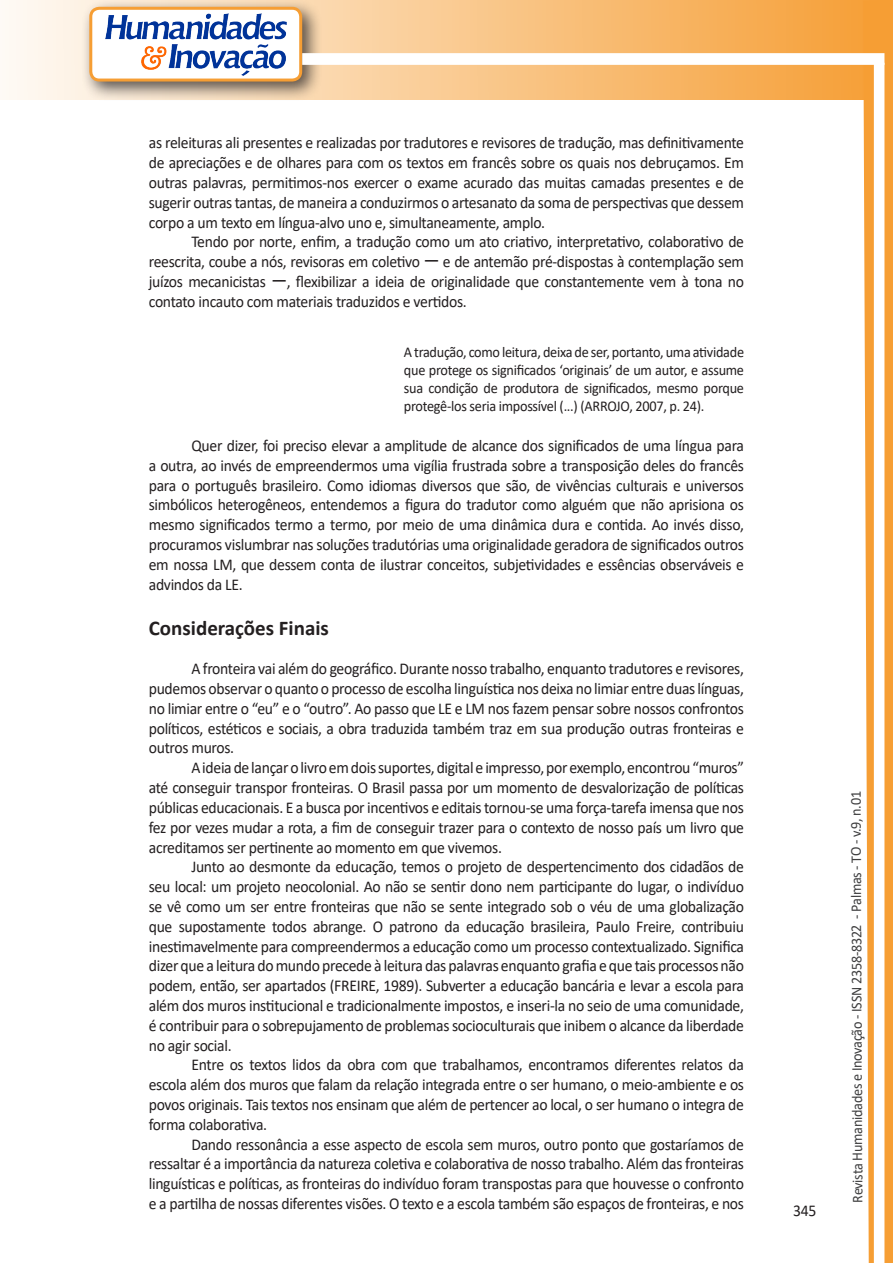
<style>
.page{position:relative;width:893px;height:1263px;background:#fff}
.page>*{position:absolute;margin:0;border:0;box-sizing:border-box;transform-origin:0 0}
.Titulo_2{font:700 21px "Calibri";color:#231f20}
.texto{font:16.5px/19.8px "Calibri";letter-spacing:-.02em;color:#231f20;text-align:justify;scale:.95 1}
.citacao{font:15px/18px "Calibri";letter-spacing:-.02em;color:#231f20;text-align:justify;scale:.95 1}
.t1{font:15px "Calibri";letter-spacing:-.025em;color:#3e3e3f;scale:.95 1}
.s1{font-family:"Arial Unicode MS"}
</style>
<div class="page">
<svg style="left:5px;top:0;width:858px;height:100px;background:#f9c484"></svg>
<div style="left:81px;top:0;width:241px;height:102px;background:#231f20;opacity:.75"></div>
<div style="left:91px;top:8px;width:210px;height:72px;background:#fff;border-radius:9px"></div>
<div style="left:89px;top:7px;width:213px;height:75px;border:3px solid #f69e34;border-radius:9px"></div>
<div style="left:302px;top:53px;width:582px;height:12px;background:#fff;border:2px solid #fff"></div>
<svg style="left:863px;top:0;width:30px;height:1263px"></svg>
<img style="left:105px;top:13px;width:181px;height:62px">
<p class="texto" style="left:149px;top:133px;width:628px">as releituras ali presentes e realizadas por tradutores e revisores de tradução, mas definitivamente de apreciações e de olhares para com os textos em francês sobre os quais nos debruçamos. Em outras palavras, permitimos-nos exercer o exame acurado das muitas camadas presentes e de sugerir outras tantas, de maneira a conduzirmos o artesanato da soma de perspectivas que dessem corpo a um texto em língua-alvo uno e, simultaneamente, amplo.</p>
<p class="texto" style="left:149px;top:232px;width:628px;text-indent:43px">Tendo por norte, enfim, a tradução como um ato criativo, interpretativo, colaborativo de reescrita, coube a nós, revisoras em coletivo <span class="s1">ー</span> e de antemão pré-dispostas à contemplação sem juízos mecanicistas <span class="s1">ー</span>, flexibilizar a ideia de originalidade que constantemente vem à tona no contato incauto com materiais traduzidos e vertidos.</p>
<p class="citacao" style="left:404px;top:343px;width:360px">A tradução, como leitura, deixa de ser, portanto, uma atividade que protege os significados ‘originais’ de um autor, e assume sua condição de produtora de significados, mesmo porque protegê-los seria impossível (...) (ARROJO, 2007, p. 24).</p>
<p class="texto" style="left:149px;top:435px;width:628px;text-indent:43px">Quer dizer, foi preciso elevar a amplitude de alcance dos significados de uma língua para a outra, ao invés de empreendermos uma vigília frustrada sobre a transposição deles do francês para o português brasileiro. Como idiomas diversos que são, de vivências culturais e universos simbólicos heterogêneos, entendemos a figura do tradutor como alguém que não aprisiona os mesmo significados termo a termo, por meio de uma dinâmica dura e contida. Ao invés disso, procuramos vislumbrar nas soluções tradutórias uma originalidade geradora de significados outros em nossa LM, que dessem conta de ilustrar conceitos, subjetividades e essências observáveis e advindos da LE.</p>
<p class="Titulo_2" style="left:149px;top:613px;width:182px">Considerações Finais</p>
<p class="texto" style="left:149px;top:658px;width:628px;text-indent:43px">A fronteira vai além do geográfico. Durante nosso trabalho, enquanto tradutores e revisores, pudemos observar o quanto o processo de escolha linguística nos deixa no limiar entre duas línguas, no limiar entre o “eu” e o “outro”. Ao passo que LE e LM nos fazem pensar sobre nossos confrontos políticos, estéticos e sociais, a obra traduzida também traz em sua produção outras fronteiras e outros muros.</p>
<p class="texto" style="left:149px;top:757px;width:628px;text-indent:43px">A ideia de lançar o livro em dois suportes, digital e impresso, por exemplo, encontrou “muros” até conseguir transpor fronteiras. O Brasil passa por um momento de desvalorização de políticas públicas educacionais. E a busca por incentivos e editais tornou-se uma força-tarefa imensa que nos fez por vezes mudar a rota, a fim de conseguir trazer para o contexto de nosso país um livro que acreditamos ser pertinente ao momento em que vivemos.</p>
<p class="texto" style="left:149px;top:856px;width:628px;text-indent:43px">Junto ao desmonte da educação, temos o projeto de despertencimento dos cidadãos de seu local: um projeto neocolonial. Ao não se sentir dono nem participante do lugar, o indivíduo se vê como um ser entre fronteiras que não se sente integrado sob o véu de uma globalização que supostamente todos abrange. O patrono da educação brasileira, Paulo Freire, contribuiu inestimavelmente para compreendermos a educação como um processo contextualizado. Significa dizer que a leitura do mundo precede à leitura das palavras enquanto grafia e que tais processos não podem, então, ser apartados (FREIRE, 1989). Subverter a educação bancária e levar a escola para além dos muros institucional e tradicionalmente impostos, e inseri-la no seio de uma comunidade, é contribuir para o sobrepujamento de problemas socioculturais que inibem o alcance da liberdade no agir social.</p>
<p class="texto" style="left:149px;top:1054px;width:628px;text-indent:43px">Entre os textos lidos da obra com que trabalhamos, encontramos diferentes relatos da escola além dos muros que falam da relação integrada entre o ser humano, o meio-ambiente e os povos originais. Tais textos nos ensinam que além de pertencer ao local, o ser humano o integra de forma colaborativa.</p>
<p class="texto" style="left:149px;top:1134px;width:628px;text-indent:43px">Dando ressonância a esse aspecto de escola sem muros, outro ponto que gostaríamos de ressaltar é a importância da natureza coletiva e colaborativa de nosso trabalho. Além das fronteiras linguísticas e políticas, as fronteiras do indivíduo foram transpostas para que houvesse o confronto e a partilha de nossas diferentes visões. O texto e a escola também são espaços de fronteiras, e nos</p>
<p class="texto" style="left:793px;top:1200px;width:26px">345</p>
<p class="t1" style="left:846px;top:1203px;width:435px;rotate:-90deg">Revista Humanidades e Inovação - ISSN 2358-8322 - Palmas - TO - v.9, n.01</p>
</div>
